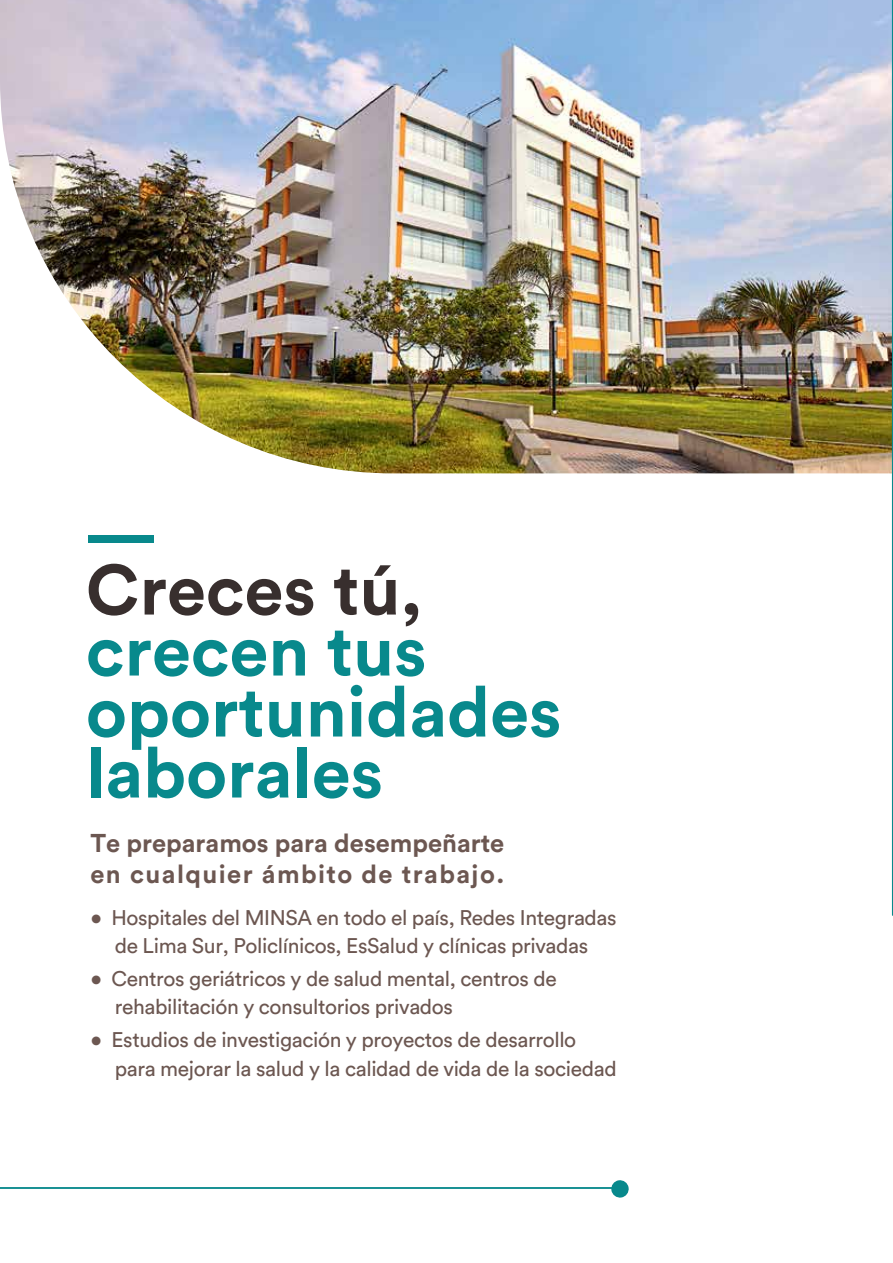
<style>
.page{position:relative;width:893px;height:1263px;background:#fff}
.page>*{position:absolute;margin:0;border:0;box-sizing:border-box;transform-origin:0 0}
.t1{font:700 70.2px/61.1px "Circular Std";color:#08898c}
.t2{font:700 70.2px "Circular Std";color:#382f2e}
.t3{font:700 25.5px/30.6px "Circular Std";color:#6c5751}
.t4{font:21px/28.2px "Circular Std";letter-spacing:-.02em;color:#6c5751}
</style>
<div class="page">
<div style="left:88px;top:535px;width:66px;height:7px;background:#08898c"></div>
<img style="left:0;top:0;width:892px;height:473px">
<svg style="left:892px;top:0;width:1px;height:916px"></svg>
<hr style="left:0;top:1187px;width:619px;height:2px;background:#08898c">
<svg style="left:611px;top:1180px;width:18px;height:18px"></svg>
<h1 class="t2" style="left:86px;top:544px;width:338px">Creces tú,</h1>
<h1 class="t1" style="left:86px;top:619px;width:477px">crecen tus oportunidades laborales</h1>
<p class="t3" style="left:90px;top:827px;width:415px">Te preparamos para desempeñarte en cualquier ámbito de trabajo.</p>
<p class="t4" style="left:90px;top:903px;width:528px;text-align:center">• Hospitales del MINSA en todo el país, Redes Integradas de Lima Sur, Policlínicos, EsSalud y clínicas privadas</p>
<p class="t4" style="left:115px;top:964px;width:444px;text-indent:-24px">• Centros geriátricos y de salud mental, centros de rehabilitación y consultorios privados</p>
<p class="t4" style="left:115px;top:1025px;width:503px;text-indent:-24px">• Estudios de investigación y proyectos de desarrollo para mejorar la salud y la calidad de vida de la sociedad</p>
</div>
